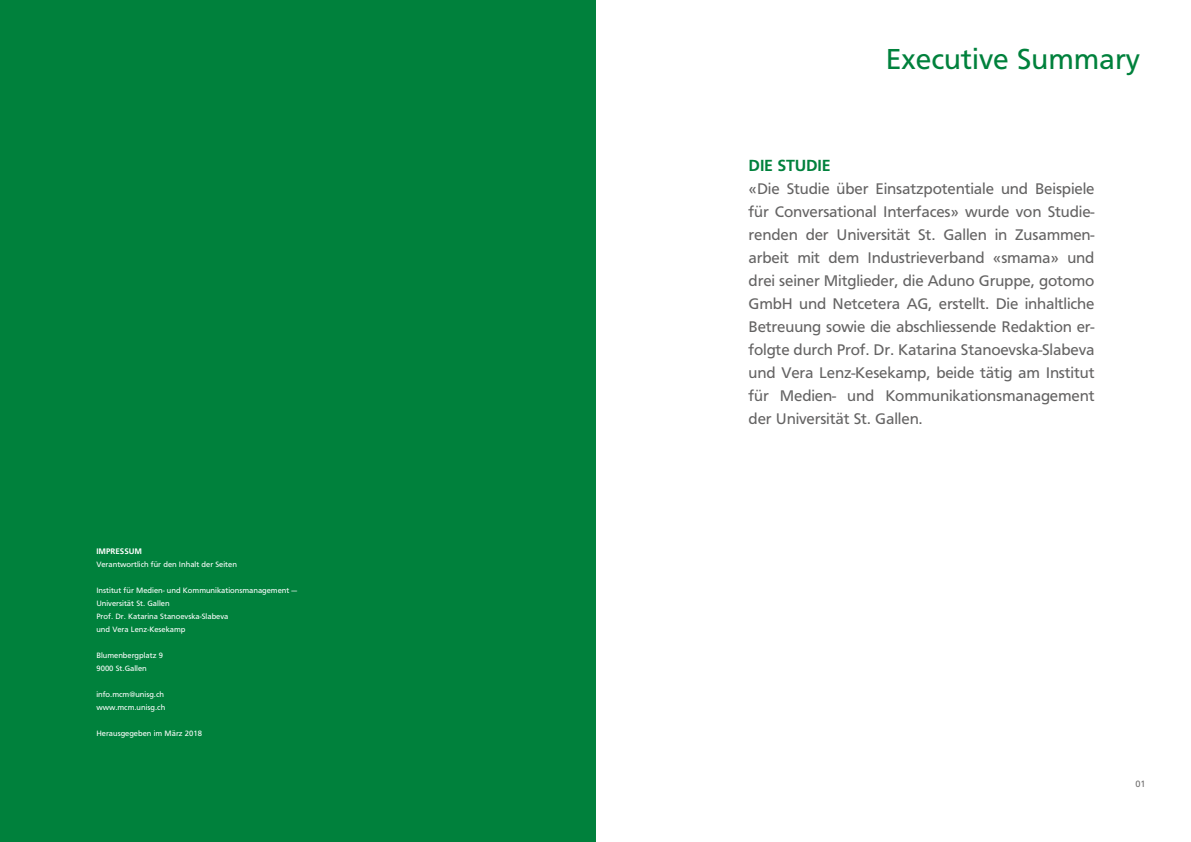
<style>
.page{position:relative;width:1191px;height:842px;background:#fff}
.page>*{position:absolute;margin:0;border:0;box-sizing:border-box;transform-origin:0 0}
.t1{font:30px "Frutiger";color:#00813c}
.t2{font:16px/23px "Frutiger";letter-spacing:-.01em;color:#646363;text-align:justify}
.t3{font:700 16px "Frutiger";letter-spacing:-.01em;color:#00813c}
.t4{font:9.5px "Frutiger";color:#706f6f}
.t5{font:8px/13px "Frutiger";color:#fff}
.t6{font:700 8px "Frutiger";color:#fff}
</style>
<div class="page">
<div style="left:0;top:0;width:595px;height:842px;background:#00813c"></div>
<p class="t6" style="left:96px;top:546px;width:47px">IMPRESSUM</p>
<p class="t5" style="left:96px;top:558px;width:142px">Verantwortlich für den Inhalt der Seiten</p>
<p class="t5" style="left:96px;top:584px;width:202px">Institut für Medien- und Kommunikationsmanagement – Universität St. Gallen<br>Prof. Dr. Katarina Stanoevska-Slabeva<br>und Vera Lenz-Kesekamp</p>
<p class="t5" style="left:96px;top:649px;width:68px">Blumenbergplatz 9<br>9000 St.Gallen</p>
<p class="t5" style="left:96px;top:688px;width:70px">info.mcm@unisg.ch www.mcm.unisg.ch</p>
<p class="t5" style="left:96px;top:727px;width:107px">Herausgegeben im März 2018</p>
<h1 class="t1" style="left:885px;top:42px;width:256px">Executive Summary</h1>
<p class="t3" style="left:748px;top:156px;width:84px">DIE STUDIE</p>
<p class="t2" style="left:748px;top:177px;width:347px">«Die Studie über Einsatzpotentiale und Beispiele für Conversational Interfaces» wurde von Studie&shy;renden der Universität St. Gallen in Zusammen&shy;arbeit mit dem Industrieverband «smama» und drei seiner Mitglieder, die Aduno Gruppe, gotomo GmbH und Netcetera AG, erstellt. Die inhaltliche Betreuung sowie die abschliessende Redaktion er&shy;folgte durch Prof. Dr. Katarina Stanoevska-Slabeva und Vera Lenz-Kesekamp, beide tätig am Institut für Medien- und Kommunikationsmanagement der Universität St. Gallen.</p>
<p class="t4" style="left:1135px;top:778px;width:12px">01</p>
</div>
